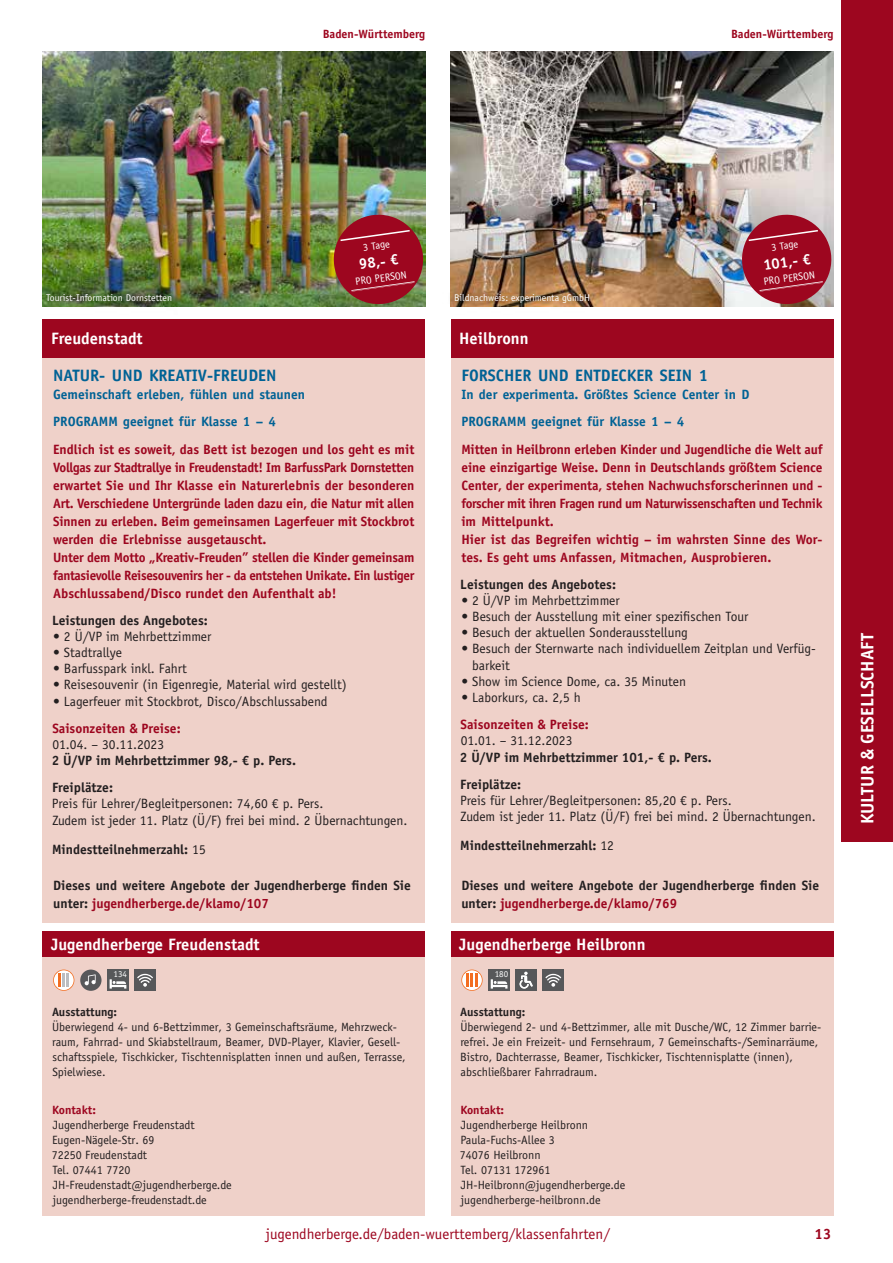
<style>
.page{position:relative;width:893px;height:1263px;background:#fff}
.page>*{position:absolute;margin:0;border:0;box-sizing:border-box;transform-origin:0 0}
.t1{font:700 18px "Officina Sans Std";color:#fff}
.t2{font:700 16.5px "Officina Sans Std";color:#fff}
.t3{font:700 16.5px "Officina Sans Std";color:#006295}
.t4{font:15px "Officina Sans Std";color:#9d061f}
.t5{font:700 15px "Officina Sans Std";color:#fff}
.t6{font:700 15px "Officina Sans Std";color:#9d061f}
.t7{font:700 13.5px/18px "Officina Sans Std";letter-spacing:-.01em;color:#9d061f}
.t8{font:13.5px/16.2px "Officina Sans Std";color:#231f20}
.t9{font:700 13.5px/18px "Officina Sans Std";color:#231f20}
.t10{font:700 13.5px/26.7px "Officina Sans Std";color:#006295}
.t11{font:12px/15px "Officina Sans Std";color:#231f20}
.t12{font:700 12px "Officina Sans Std";color:#9d061f}
.t13{font:700 12px "Officina Sans Std";color:#231f20}
.t14{font:10.5px "Officina Sans Std";color:#fff}
.t15{font:9.75px "Officina Sans Std";color:#fff}
.t16{font:9px "Officina Sans Std";color:#fff}
.s1{font-weight:400}
.s2{color:#9d061f}
</style>
<div class="page">
<div style="left:842px;top:0;width:51px;height:842px;background:#9d061f"></div>
<img style="left:43px;top:51px;width:382px;height:230px">
<img style="left:42px;top:281px;width:289px;height:26px">
<img style="left:331px;top:212px;width:95px;height:95px">
<div style="left:43px;top:319px;width:382px;height:604px;background:#efd1c9"></div>
<div style="left:43px;top:319px;width:382px;height:38px;background:#9d061f"></div>
<div style="left:43px;top:931px;width:382px;height:285px;background:#efd1c9"></div>
<div style="left:43px;top:931px;width:382px;height:26px;background:#9d061f"></div>
<div style="left:134px;top:969px;width:22px;height:22px;background:#57585a"></div>
<svg style="left:137px;top:974px;width:16px;height:13px"></svg>
<div style="left:107px;top:969px;width:22px;height:22px;background:#57585a"></div>
<svg style="left:110px;top:979px;width:16px;height:9px"></svg>
<svg style="left:80px;top:969px;width:22px;height:22px"></svg>
<svg style="left:85px;top:974px;width:11px;height:11px"></svg>
<svg style="left:53px;top:969px;width:21px;height:22px"></svg>
<img style="left:451px;top:51px;width:382px;height:230px">
<img style="left:450px;top:281px;width:289px;height:26px">
<svg style="left:739px;top:212px;width:95px;height:95px;background:#a94355"></svg>
<div style="left:451px;top:319px;width:382px;height:604px;background:#efd1c9"></div>
<div style="left:451px;top:319px;width:382px;height:38px;background:#9d061f"></div>
<div style="left:451px;top:931px;width:382px;height:285px;background:#efd1c9"></div>
<div style="left:451px;top:931px;width:382px;height:26px;background:#9d061f"></div>
<div style="left:543px;top:969px;width:21px;height:22px;background:#57585a"></div>
<svg style="left:545px;top:974px;width:16px;height:13px"></svg>
<div style="left:516px;top:969px;width:21px;height:22px;background:#57585a"></div>
<svg style="left:520px;top:972px;width:13px;height:17px"></svg>
<div style="left:488px;top:969px;width:22px;height:22px;background:#57585a"></div>
<svg style="left:491px;top:979px;width:16px;height:9px"></svg>
<svg style="left:461px;top:969px;width:22px;height:22px"></svg>
<p class="t12" style="left:323px;top:26px;width:104px">Baden-Württemberg</p>
<p class="t12" style="left:731px;top:26px;width:104px">Baden-Württemberg</p>
<p class="t15" style="left:46px;top:292px;width:128px">Tourist-Information Dornstetten</p>
<p class="t2" style="left:51px;top:328px;width:93px">Freudenstadt</p>
<p class="t3" style="left:53px;top:365px;width:225px">NATUR- UND KREATIV-FREUDEN</p>
<p class="t10" style="left:53px;top:381px;width:253px">Gemeinschaft erleben, fühlen und staunen<br>PROGRAMM geeignet für Klasse 1 – 4</p>
<p class="t14" style="left:362px;top:241px;width:29px;rotate:-8deg">3 Tage</p>
<p class="t5" style="left:358px;top:255px;width:41px;rotate:-8deg">98,- €</p>
<p class="t14" style="left:354px;top:276px;width:53px;rotate:-8deg">PRO PERSON</p>
<p class="t7" style="left:53px;top:440px;width:363px">Endlich ist es soweit, das Bett ist bezogen und los geht es mit Vollgas zur Stadtrallye in Freudenstadt! Im BarfussPark Dornstetten erwartet Sie und Ihr Klasse ein Naturerlebnis der besonderen Art. Verschiedene Untergründe laden dazu ein, die Natur mit allen Sinnen zu erleben. Beim gemeinsamen Lagerfeuer mit Stockbrot werden die Erlebnisse ausgetauscht.<br>Unter dem Motto „Kreativ-Freuden” stellen die Kinder gemeinsam fantasievolle Reisesouvenirs her - da entstehen Unikate. Ein lustiger Abschlussabend/Disco rundet den Aufenthalt ab!</p>
<p class="t9" style="left:52px;top:611px;width:157px">Leistungen des Angebotes:</p>
<p class="t8" style="left:53px;top:628px;width:160px">• 2 Ü/VP im Mehrbettzimmer</p>
<p class="t8" style="left:53px;top:644px;width:70px">• Stadtrallye</p>
<p class="t8" style="left:53px;top:661px;width:135px">• Barfusspark inkl. Fahrt</p>
<p class="t8" style="left:53px;top:677px;width:295px">• Reisesouvenir (in Eigenregie, Material wird gestellt)</p>
<p class="t8" style="left:53px;top:693px;width:276px">• Lagerfeuer mit Stockbrot, Disco/Abschlussabend</p>
<p class="t7" style="left:52px;top:719px;width:130px">Saisonzeiten &amp; Preise:</p>
<p class="t8" style="left:52px;top:736px;width:113px">01.04. – 30.11.2023</p>
<p class="t9" style="left:52px;top:751px;width:246px">2 Ü/VP im Mehrbettzimmer 98,- € p. Pers.</p>
<p class="t9" style="left:52px;top:778px;width:62px">Freiplätze:</p>
<p class="t8" style="left:52px;top:796px;width:357px">Preis für Lehrer/Begleitpersonen: 74,60 € p. Pers.<br>Zudem ist jeder 11. Platz (Ü/F) frei bei mind. 2 Übernachtungen.</p>
<p class="t9" style="left:52px;top:840px;width:155px">Mindestteilnehmerzahl: <span class="s1">15</span></p>
<p class="t9" style="left:53px;top:876px;width:359px">Dieses und weitere Angebote der Jugendherberge finden Sie unter: <span class="s2">jugendherberge.de/klamo/107</span></p>
<p class="t2" style="left:51px;top:934px;width:210px">Jugendherberge Freudenstadt</p>
<p class="t16" style="left:114px;top:969px;width:15px">134</p>
<p class="t13" style="left:52px;top:1004px;width:67px">Ausstattung:</p>
<p class="t11" style="left:52px;top:1019px;width:355px">Überwiegend 4- und 6-Bettzimmer, 3 Gemeinschaftsräume, Mehrzweck&shy;raum, Fahrrad- und Skiabstellraum, Beamer, DVD-Player, Klavier, Gesell&shy;schaftsspiele, Tischkicker, Tischtennisplatten innen und außen, Terrasse, Spielwiese.</p>
<p class="t12" style="left:52px;top:1102px;width:45px">Kontakt:</p>
<p class="t11" style="left:52px;top:1117px;width:181px">Jugendherberge Freudenstadt<br>Eugen-Nägele-Str. 69<br>72250 Freudenstadt<br>Tel. 07441 7720<br>JH-Freudenstadt@jugendherberge.de jugendherberge-freudenstadt.de</p>
<p class="t15" style="left:454px;top:292px;width:137px">Bildnachweis: experimenta gGmbH</p>
<p class="t2" style="left:459px;top:328px;width:71px">Heilbronn</p>
<p class="t3" style="left:461px;top:365px;width:248px">FORSCHER UND ENTDECKER SEIN 1</p>
<p class="t10" style="left:461px;top:381px;width:290px">In der experimenta. Größtes Science Center in D<br>PROGRAMM geeignet für Klasse 1 – 4</p>
<p class="t14" style="left:770px;top:241px;width:29px;rotate:-8deg">3 Tage</p>
<p class="t5" style="left:762px;top:256px;width:49px;rotate:-8deg">101,- €</p>
<p class="t14" style="left:763px;top:276px;width:53px;rotate:-8deg">PRO PERSON</p>
<p class="t7" style="left:461px;top:440px;width:363px">Mitten in Heilbronn erleben Kinder und Jugendliche die Welt auf eine einzigartige Weise. Denn in Deutschlands größtem Science Center, der experimenta, stehen Nachwuchsforscherinnen und - forscher mit ihren Fragen rund um Naturwissenschaften und Technik im Mittelpunkt.<br>Hier ist das Begreifen wichtig – im wahrsten Sinne des Wor&shy;tes. Es geht ums Anfassen, Mitmachen, Ausprobieren.</p>
<p class="t9" style="left:460px;top:575px;width:157px">Leistungen des Angebotes:</p>
<p class="t8" style="left:461px;top:592px;width:160px">• 2 Ü/VP im Mehrbettzimmer</p>
<p class="t8" style="left:461px;top:608px;width:289px">• Besuch der Ausstellung mit einer spezifischen Tour</p>
<p class="t8" style="left:461px;top:625px;width:228px">• Besuch der aktuellen Sonderausstellung</p>
<p class="t8" style="left:472px;top:641px;width:345px;text-indent:-11px">• Besuch der Sternwarte nach individuellem Zeitplan und Verfüg&shy;barkeit</p>
<p class="t8" style="left:461px;top:673px;width:226px">• Show im Science Dome, ca. 35 Minuten</p>
<p class="t8" style="left:461px;top:689px;width:121px">• Laborkurs, ca. 2,5 h</p>
<p class="t7" style="left:461px;top:715px;width:130px">Saisonzeiten &amp; Preise:</p>
<p class="t8" style="left:461px;top:733px;width:113px">01.01. – 31.12.2023</p>
<p class="t9" style="left:460px;top:748px;width:253px">2 Ü/VP im Mehrbettzimmer 101,- € p. Pers.</p>
<p class="t9" style="left:460px;top:775px;width:62px">Freiplätze:</p>
<p class="t8" style="left:460px;top:792px;width:357px">Preis für Lehrer/Begleitpersonen: 85,20 € p. Pers.<br>Zudem ist jeder 11. Platz (Ü/F) frei bei mind. 2 Übernachtungen.</p>
<p class="t9" style="left:460px;top:836px;width:155px">Mindestteilnehmerzahl: <span class="s1">12</span></p>
<p class="t9" style="left:461px;top:876px;width:359px">Dieses und weitere Angebote der Jugendherberge finden Sie unter: <span class="s2">jugendherberge.de/klamo/769</span></p>
<p class="t2" style="left:459px;top:934px;width:188px">Jugendherberge Heilbronn</p>
<p class="t16" style="left:495px;top:969px;width:15px">180</p>
<p class="t13" style="left:460px;top:1004px;width:67px">Ausstattung:</p>
<p class="t11" style="left:460px;top:1019px;width:363px">Überwiegend 2- und 4-Bettzimmer, alle mit Dusche/WC, 12 Zimmer barrie&shy;refrei. Je ein Freizeit- und Fernsehraum, 7 Gemeinschafts-/Seminarräume, Bistro, Dachterrasse, Beamer, Tischkicker, Tischtennisplatte (innen), abschließbarer Fahrradraum.</p>
<p class="t12" style="left:460px;top:1102px;width:45px">Kontakt:</p>
<p class="t11" style="left:460px;top:1117px;width:167px">Jugendherberge Heilbronn<br>Paula-Fuchs-Allee 3<br>74076 Heilbronn<br>Tel. 07131 172961<br>JH-Heilbronn@jugendherberge.de jugendherberge-heilbronn.de</p>
<p class="t4" style="left:266px;top:1225px;width:346px">jugendherberge.de/baden-wuerttemberg/klassenfahrten/</p>
<p class="t6" style="left:815px;top:1225px;width:18px">13</p>
<h1 class="t1" style="left:856px;top:824px;width:193px;rotate:-90deg">KULTUR &amp; GESELLSCHAFT</h1>
</div>
